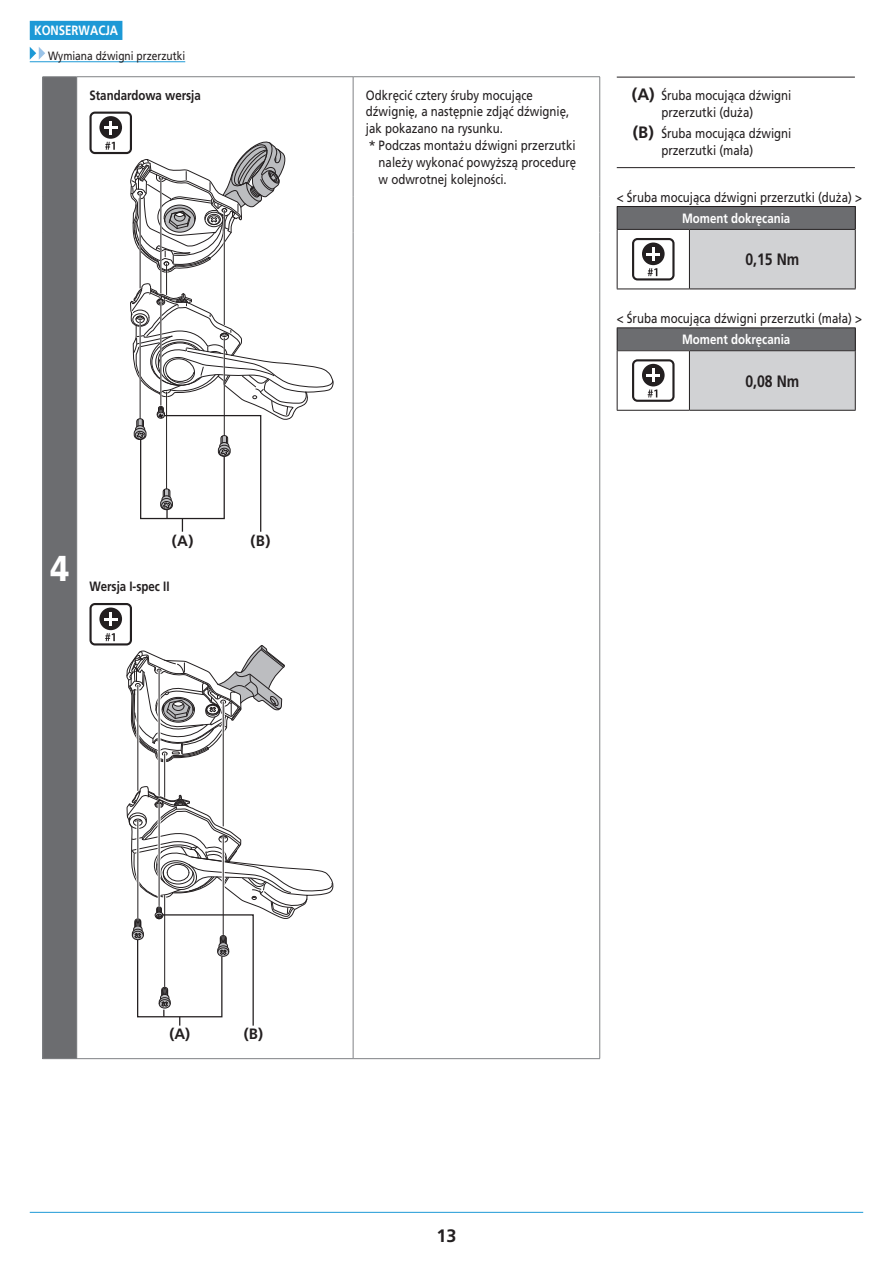
<style>
.page{position:relative;width:893px;height:1263px;background:#fff}
.page>*{position:absolute;margin:0;border:0;box-sizing:border-box;transform-origin:0 0}
.t1{font:900 36px "Frutiger LT Pro";color:#fff;scale:.85 1}
.t2{font:700 18px "Frutiger LT Pro";color:#231f20}
.t3{font:700 16.5px "Frutiger LT Pro";color:#231f20;scale:.85 1}
.t4{font:700 15px "Frutiger LT Pro";color:#231f20}
.t5{font:13.5px/16.8px "Frutiger LT Pro";color:#231f20;scale:.85 1}
.t6{font:700 13.5px "Frutiger LT Pro";color:#fff;scale:.85 1}
.t7{font:13.5px "Frutiger LT Pro";color:#231f20}
.t8{font:700 13.5px "Frutiger LT Pro";color:#231f20;scale:.85 1}
.t9{font:12px "Frutiger LT Pro";color:#231f20;scale:.85 1}
.s1{font-weight:700;font-size:16.5px}
</style>
<div class="page">
<hr style="left:30px;top:1212px;width:833px;height:1px;background:#1d99d6">
<div style="left:30px;top:21px;width:92px;height:19px;background:#1d99d6"></div>
<hr style="left:30px;top:61px;width:155px;height:1px;background:#1d99d6">
<svg style="left:30px;top:47px;width:15px;height:13px"></svg>
<div style="left:43px;top:77px;width:34px;height:982px;background:#6c6d70"></div>
<hr style="left:43px;top:76px;width:34px;height:1px;background:#808285">
<hr style="left:42px;top:77px;width:1px;height:120px;background:#808285">
<hr style="left:77px;top:76px;width:276px;height:1px;background:#808285">
<hr style="left:76px;top:77px;width:1px;height:120px;background:#808285">
<hr style="left:353px;top:76px;width:247px;height:1px;background:#808285">
<hr style="left:353px;top:77px;width:1px;height:120px;background:#808285">
<hr style="left:599px;top:77px;width:1px;height:120px;background:#808285">
<hr style="left:42px;top:197px;width:1px;height:35px;background:#808285">
<hr style="left:76px;top:197px;width:1px;height:35px;background:#808285">
<hr style="left:353px;top:197px;width:1px;height:35px;background:#808285">
<hr style="left:599px;top:197px;width:1px;height:35px;background:#808285">
<hr style="left:42px;top:232px;width:1px;height:826px;background:#808285">
<hr style="left:76px;top:232px;width:1px;height:826px;background:#808285">
<hr style="left:353px;top:232px;width:1px;height:826px;background:#808285">
<hr style="left:599px;top:232px;width:1px;height:826px;background:#808285">
<hr style="left:43px;top:1058px;width:34px;height:1px;background:#808285">
<hr style="left:77px;top:1058px;width:276px;height:1px;background:#808285">
<hr style="left:353px;top:1058px;width:247px;height:1px;background:#808285">
<svg style="left:89px;top:111px;width:43px;height:43px"></svg>
<svg style="left:89px;top:112px;width:245px;height:420px"></svg>
<svg style="left:89px;top:603px;width:245px;height:423px"></svg>
<hr style="left:617px;top:167px;width:238px;height:1px;background:#231f20">
<hr style="left:617px;top:77px;width:238px;height:1px;background:#231f20">
<div style="left:617px;top:206px;width:238px;height:23px;background:#6c6d70"></div>
<div style="left:689px;top:229px;width:166px;height:60px;background:#d1d2d4"></div>
<hr style="left:617px;top:206px;width:72px;height:1px;background:#231f20">
<svg style="left:617px;top:207px;width:1px;height:22px"></svg>
<hr style="left:689px;top:206px;width:167px;height:1px;background:#231f20">
<svg style="left:855px;top:207px;width:1px;height:22px"></svg>
<hr style="left:617px;top:229px;width:72px;height:1px;background:#231f20">
<hr style="left:617px;top:230px;width:1px;height:59px;background:#231f20">
<hr style="left:689px;top:229px;width:167px;height:1px;background:#231f20">
<hr style="left:689px;top:230px;width:1px;height:59px;background:#231f20">
<hr style="left:855px;top:230px;width:1px;height:59px;background:#231f20">
<hr style="left:617px;top:289px;width:72px;height:1px;background:#231f20">
<hr style="left:689px;top:289px;width:167px;height:1px;background:#231f20">
<svg style="left:632px;top:238px;width:43px;height:42px"></svg>
<div style="left:617px;top:328px;width:238px;height:23px;background:#6c6d70"></div>
<div style="left:689px;top:351px;width:166px;height:59px;background:#d1d2d4"></div>
<hr style="left:617px;top:327px;width:72px;height:1px;background:#231f20">
<svg style="left:617px;top:328px;width:1px;height:22px"></svg>
<hr style="left:689px;top:327px;width:167px;height:1px;background:#231f20">
<svg style="left:855px;top:328px;width:1px;height:22px"></svg>
<hr style="left:617px;top:350px;width:72px;height:1px;background:#231f20">
<hr style="left:617px;top:351px;width:1px;height:59px;background:#231f20">
<hr style="left:689px;top:350px;width:167px;height:1px;background:#231f20">
<hr style="left:689px;top:351px;width:1px;height:59px;background:#231f20">
<hr style="left:855px;top:351px;width:1px;height:59px;background:#231f20">
<hr style="left:617px;top:410px;width:72px;height:1px;background:#231f20">
<hr style="left:689px;top:410px;width:167px;height:1px;background:#231f20">
<svg style="left:632px;top:359px;width:43px;height:43px"></svg>
<p class="t6" style="left:34px;top:22px;width:101px">KONSERWACJA</p>
<p class="t9" style="left:48px;top:48px;width:163px">Wymiana dźwigni przerzutki</p>
<p class="t8" style="left:89px;top:87px;width:133px">Standardowa wersja</p>
<h1 class="t1" style="left:50px;top:547px;width:24px">4</h1>
<p class="t4" style="left:172px;top:532px;width:23px">(A)</p>
<p class="t4" style="left:250px;top:532px;width:21px">(B)</p>
<p class="t8" style="left:89px;top:578px;width:96px">Wersja I-spec II</p>
<p class="t5" style="left:366px;top:87px;width:198px">Odkręcić cztery śruby mocujące</p>
<p class="t5" style="left:366px;top:103px;width:241px">dźwignię, a następnie zdjąć dźwignię,</p>
<p class="t5" style="left:366px;top:120px;width:163px">jak pokazano na rysunku.</p>
<p class="t7" style="left:368px;top:138px;width:209px">* Podczas montażu dźwigni przerzutki</p>
<p class="t5" style="left:379px;top:154px;width:234px">należy wykonać powyższą procedurę</p>
<p class="t5" style="left:379px;top:171px;width:152px">w odwrotnej kolejności.</p>
<p class="t5" style="left:661px;top:87px;width:155px;text-indent:-30px"><span class="s1">(A)</span> Śruba mocująca dźwigni przerzutki (duża)</p>
<p class="t5" style="left:661px;top:125px;width:155px;text-indent:-29px"><span class="s1">(B)</span> Śruba mocująca dźwigni przerzutki (mała)</p>
<p class="t5" style="left:617px;top:189px;width:290px">&lt; Śruba mocująca dźwigni przerzutki (duża) &gt;</p>
<p class="t6" style="left:682px;top:210px;width:129px">Moment dokręcania</p>
<p class="t3" style="left:745px;top:250px;width:65px">0,15 Nm</p>
<p class="t5" style="left:617px;top:310px;width:290px">&lt; Śruba mocująca dźwigni przerzutki (mała) &gt;</p>
<p class="t6" style="left:682px;top:332px;width:129px">Moment dokręcania</p>
<p class="t3" style="left:745px;top:371px;width:65px">0,08 Nm</p>
<p class="t4" style="left:169px;top:1025px;width:22px">(A)</p>
<p class="t4" style="left:244px;top:1025px;width:21px">(B)</p>
<h2 class="t2" style="left:436px;top:1225px;width:22px">13</h2>
</div>
